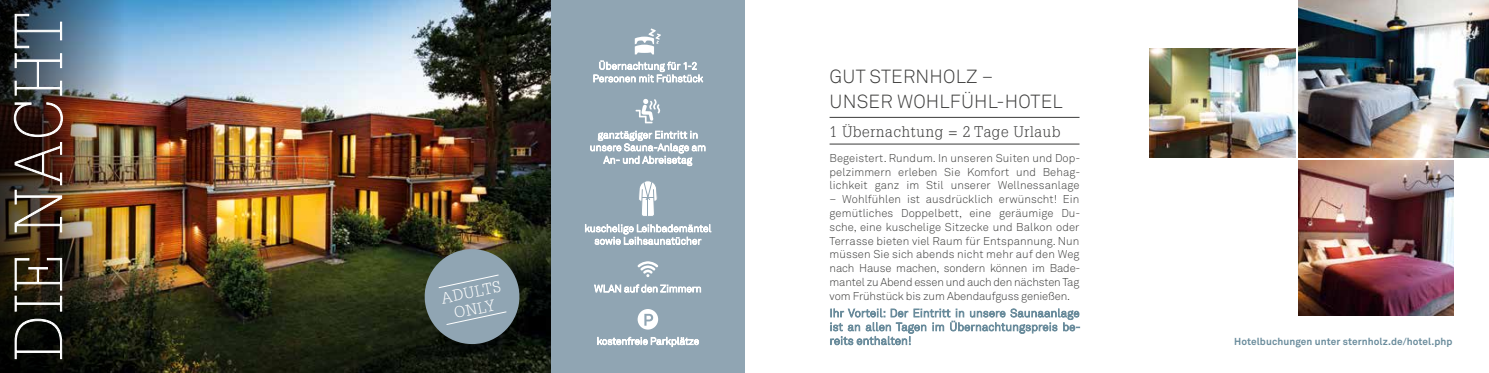
<style>
.page{position:relative;width:1489px;height:373px;background:#fff}
.page>*{position:absolute;margin:0;border:0;box-sizing:border-box;transform-origin:0 0}
.t1{font:300 18.75px/25px "Akkurat";letter-spacing:.01em;color:#3b3b3a}
.t2{font:300 15.38px/17.1px "Glypha";color:#fff;text-align:center}
.t3{font:300 15px "Glypha";letter-spacing:.05em;color:#3b3b3a}
.t4{font:300 11.25px/13.8px "Akkurat";letter-spacing:-.01em;color:#3b3b3a;text-align:justify}
.t5{font:700 10px "Akkurat";letter-spacing:.01em;color:#6a8c9c}
</style>
<div class="page">
<img style="left:124px;top:0;width:427px;height:372px">
<img style="left:0;top:0;width:124px;height:372px">
<img style="left:14px;top:14px;width:49px;height:344px">
<div style="left:551px;top:0;width:193px;height:372px;background:#90a5b3"></div>
<svg style="left:634px;top:28px;width:27px;height:26px"></svg>
<svg style="left:593px;top:60px;width:110px;height:22px"></svg>
<svg style="left:590px;top:131px;width:115px;height:35px"></svg>
<svg style="left:635px;top:99px;width:26px;height:24px"></svg>
<svg style="left:597px;top:336px;width:101px;height:10px"></svg>
<div style="left:637px;top:308px;width:21px;height:21px;background:#fff;border-radius:50%"></div>
<svg style="left:644px;top:313px;width:9px;height:12px"></svg>
<svg style="left:585px;top:224px;width:126px;height:20px"></svg>
<svg style="left:639px;top:181px;width:18px;height:35px"></svg>
<svg style="left:594px;top:284px;width:107px;height:8px"></svg>
<svg style="left:637px;top:261px;width:21px;height:15px"></svg>
<svg style="left:830px;top:308px;width:249px;height:36px"></svg>
<hr style="left:829px;top:117px;width:250px;height:1px;background:#3b3b3a">
<hr style="left:829px;top:143px;width:250px;height:1px;background:#3b3b3a">
<img style="left:1298px;top:0;width:190px;height:157px">
<img style="left:1298px;top:160px;width:155px;height:154px">
<img style="left:1149px;top:48px;width:145px;height:109px">
<svg style="left:420px;top:244px;width:104px;height:104px;background:#6a797c"></svg>
<h2 class="t2" style="left:439px;top:289px;width:62px;rotate:-12deg">ADULTS<br>ONLY</h2>
<h1 class="t1" style="left:829px;top:64px;width:234px">GUT STERNHOLZ –<br>UNSER WOHLFÜHL-HOTEL</h1>
<h3 class="t3" style="left:829px;top:123px;width:232px">1 Übernachtung = 2 Tage Urlaub</h3>
<p class="t4" style="left:829px;top:151px;width:252px">Begeistert. Rundum. In unseren Suiten und Dop&shy;pelzimmern erleben Sie Komfort und Behag&shy;lichkeit ganz im Stil unserer Wellnessanlage</p>
<p class="t4" style="left:829px;top:192px;width:252px">– Wohlfühlen ist ausdrücklich erwünscht! Ein gemütliches Doppelbett, eine geräumige Du&shy;sche, eine kuschelige Sitzecke und Balkon oder Terrasse bieten viel Raum für Entspannung. Nun müssen Sie sich abends nicht mehr auf den Weg nach Hause machen, sondern können im Bade&shy;mantel zu Abend essen und auch den nächsten Tag vom Frühstück bis zum Abendaufguss genießen.</p>
<p class="t5" style="left:1233px;top:334px;width:220px">Hotelbuchungen unter sternholz.de/hotel.php</p>
</div>
